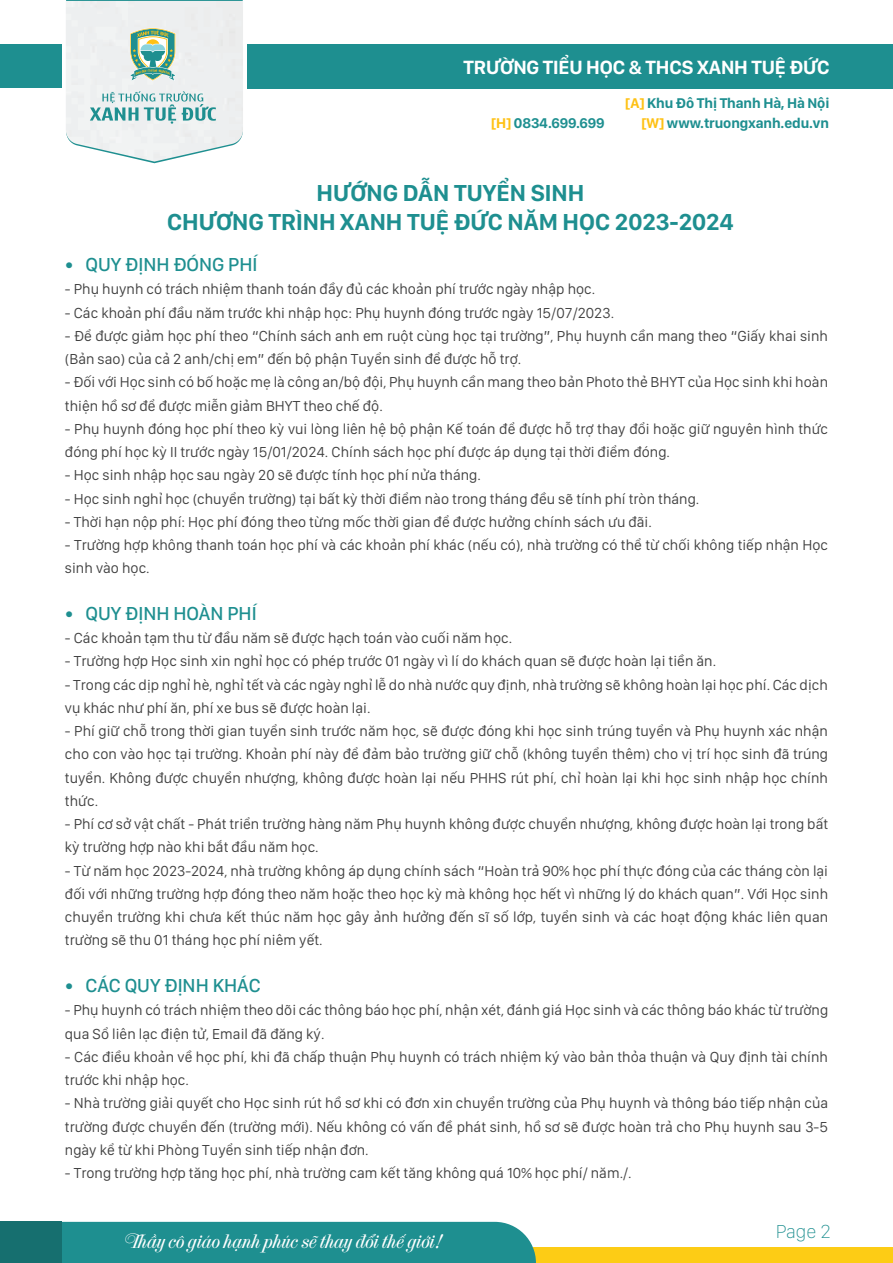
<style>
.page{position:relative;width:893px;height:1263px;background:#fff}
.page>*{position:absolute;margin:0;border:0;box-sizing:border-box;transform-origin:0 0}
.t1{font:700 24px/28.8px "San Francisco Display";color:#1e8f90;text-align:center}
.t2{font:20.4px "UTM French Vanilla";color:#fff}
.t3{font:700 19.8px "San Francisco Display";letter-spacing:-.01em;color:#fff}
.t4{font:500 19.5px "San Francisco Display";color:#1e8f90}
.t5{font:100 19.5px "San Francisco Display";color:#1e8f90}
.t6{font:15px/23.2px "San Francisco Display";letter-spacing:.005em;color:#404040}
.t7{font:700 14.7px "San Francisco Display";letter-spacing:-.01em;color:#1e8f90}
.s1{color:#fec114}
</style>
<div class="page">
<div style="left:533px;top:1248px;width:360px;height:15px;background:#fdcc15"></div>
<svg style="left:66px;top:0;width:177px;height:163px"></svg>
<div style="left:62px;top:1222px;width:474px;height:41px;background:#1e8f90"></div>
<div style="left:0;top:1222px;width:62px;height:41px;background:#166f6f"></div>
<div style="left:0;top:45px;width:62px;height:43px;background:#1e8f90"></div>
<div style="left:247px;top:44px;width:646px;height:45px;background:#1e8f90"></div>
<h3 class="t3" style="left:464px;top:55px;width:368px">TRƯỜNG TIỂU HỌC &amp; THCS XANH TUỆ ĐỨC</h3>
<p class="t7" style="left:625px;top:94px;width:206px"><span class="s1">[A]</span> Khu Đô Thị Thanh Hà, Hà Nội</p>
<p class="t7" style="left:491px;top:113px;width:115px"><span class="s1">[H]</span> 0834.699.699</p>
<p class="t7" style="left:642px;top:113px;width:189px"><span class="s1">[W]</span> www.truongxanh.edu.vn</p>
<h1 class="t1" style="left:167px;top:178px;width:568px">HƯỚNG DẪN TUYỂN SINH<br>CHƯƠNG TRÌNH XANH TUỆ ĐỨC NĂM HỌC 2023-2024</h1>
<h3 class="t4" style="left:65px;top:252px;width:194px">• QUY ĐỊNH ĐÓNG PHÍ</h3>
<p class="t6" style="left:65px;top:277px;width:532px">- Phụ huynh có trách nhiệm thanh toán đầy đủ các khoản phí trước ngày nhập học.</p>
<p class="t6" style="left:65px;top:300px;width:551px">- Các khoản phí đầu năm trước khi nhập học: Phụ huynh đóng trước ngày 15/07/2023.</p>
<p class="t6" style="left:65px;top:324px;width:765px">- Để được giảm học phí theo “Chính sách anh em ruột cùng học tại trường”, Phụ huynh cần mang theo “Giấy khai sinh (Bản sao) của cả 2 anh/chị em” đến bộ phận Tuyển sinh để được hỗ trợ.</p>
<p class="t6" style="left:65px;top:370px;width:765px">- Đối với Học sinh có bố hoặc mẹ là công an/bộ đội, Phụ huynh cần mang theo bản Photo thẻ BHYT của Học sinh khi hoàn thiện hồ sơ để được miễn giảm BHYT theo chế độ.</p>
<p class="t6" style="left:65px;top:417px;width:765px">- Phụ huynh đóng học phí theo kỳ vui lòng liên hệ bộ phận Kế toán để được hỗ trợ thay đổi hoặc giữ nguyên hình thức đóng phí học kỳ II trước ngày 15/01/2024. Chính sách học phí được áp dụng tại thời điểm đóng.</p>
<p class="t6" style="left:65px;top:463px;width:417px">- Học sinh nhập học sau ngày 20 sẽ được tính học phí nửa tháng.</p>
<p class="t6" style="left:65px;top:486px;width:636px">- Học sinh nghỉ học (chuyển trường) tại bất kỳ thời điểm nào trong tháng đều sẽ tính phí tròn tháng.</p>
<p class="t6" style="left:65px;top:510px;width:588px">- Thời hạn nộp phí: Học phí đóng theo từng mốc thời gian để được hưởng chính sách ưu đãi.</p>
<p class="t6" style="left:65px;top:533px;width:765px">- Trường hợp không thanh toán học phí và các khoản phí khác (nếu có), nhà trường có thể từ chối không tiếp nhận Học sinh vào học.</p>
<h3 class="t4" style="left:65px;top:601px;width:193px">• QUY ĐỊNH HOÀN PHÍ</h3>
<p class="t6" style="left:65px;top:626px;width:449px">- Các khoản tạm thu từ đầu năm sẽ được hạch toán vào cuối năm học.</p>
<p class="t6" style="left:65px;top:649px;width:653px">- Trường hợp Học sinh xin nghỉ học có phép trước 01 ngày vì lí do khách quan sẽ được hoàn lại tiền ăn.</p>
<p class="t6" style="left:65px;top:672px;width:764px">- Trong các dịp nghỉ hè, nghỉ tết và các ngày nghỉ lễ do nhà nước quy định, nhà trường sẽ không hoàn lại học phí. Các dịch vụ khác như phí ăn, phí xe bus sẽ được hoàn lại.</p>
<p class="t6" style="left:65px;top:719px;width:765px;text-align:justify">- Phí giữ chỗ trong thời gian tuyển sinh trước năm học, sẽ được đóng khi học sinh trúng tuyển và Phụ huynh xác nhận cho con vào học tại trường. Khoản phí này để đảm bảo trường giữ chỗ (không tuyển thêm) cho vị trí học sinh đã trúng tuyển. Không được chuyển nhượng, không được hoàn lại nếu PHHS rút phí, chỉ hoàn lại khi học sinh nhập học chính thức.</p>
<p class="t6" style="left:65px;top:812px;width:765px">- Phí cơ sở vật chất - Phát triển trường hàng năm Phụ huynh không được chuyển nhượng, không được hoàn lại trong bất kỳ trường hợp nào khi bắt đầu năm học.</p>
<p class="t6" style="left:65px;top:858px;width:765px;text-align:justify">- Từ năm học 2023-2024, nhà trường không áp dụng chính sách “Hoàn trả 90% học phí thực đóng của các tháng còn lại đối với những trường hợp đóng theo năm hoặc theo học kỳ mà không học hết vì những lý do khách quan”. Với Học sinh chuyển trường khi chưa kết thúc năm học gây ảnh hưởng đến sĩ số lớp, tuyển sinh và các hoạt động khác liên quan trường sẽ thu 01 tháng học phí niêm yết.</p>
<h3 class="t4" style="left:65px;top:973px;width:197px">• CÁC QUY ĐỊNH KHÁC</h3>
<p class="t6" style="left:65px;top:998px;width:765px">- Phụ huynh có trách nhiệm theo dõi các thông báo học phí, nhận xét, đánh giá Học sinh và các thông báo khác từ trường qua Sổ liên lạc điện tử, Email đã đăng ký.</p>
<p class="t6" style="left:65px;top:1045px;width:764px">- Các điều khoản về học phí, khi đã chấp thuận Phụ huynh có trách nhiệm ký vào bản thỏa thuận và Quy định tài chính trước khi nhập học.</p>
<p class="t6" style="left:65px;top:1091px;width:765px;text-align:justify">- Nhà trường giải quyết cho Học sinh rút hồ sơ khi có đơn xin chuyển trường của Phụ huynh và thông báo tiếp nhận của trường được chuyển đến (trường mới). Nếu không có vấn đề phát sinh, hồ sơ sẽ được hoàn trả cho Phụ huynh sau 3-5 ngày kể từ khi Phòng Tuyển sinh tiếp nhận đơn.</p>
<p class="t6" style="left:65px;top:1161px;width:568px">- Trong trường hợp tăng học phí, nhà trường cam kết tăng không quá 10% học phí/ năm./.</p>
<h2 class="t2" style="left:125px;top:1227px;width:316px">Thầy cô giáo hạnh phúc sẽ thay đổi thế giới!</h2>
<h3 class="t5" style="left:776px;top:1219px;width:57px">Page 2</h3>
</div>
